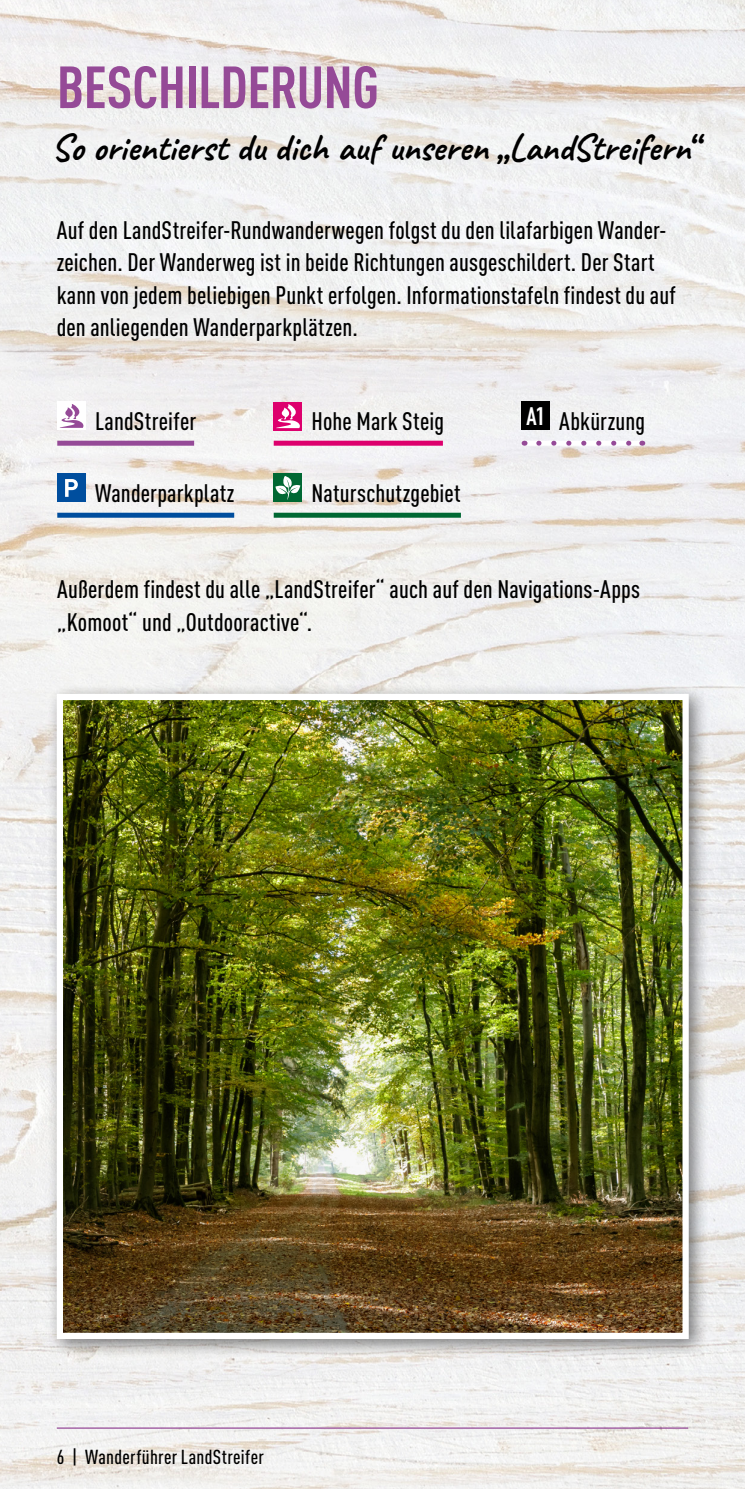
<style>
.page{position:relative;width:745px;height:1489px;background:#fff}
.page>*{position:absolute;margin:0;border:0;box-sizing:border-box;transform-origin:0 0}
.t1{font:700 58.5px "DIN Cond";letter-spacing:-.01em;color:#954a97}
.t2{font:700 37.5px "Caveat";letter-spacing:-.005em;color:#000}
.t3{font:500 25px/32.5px "DIN Cond";letter-spacing:.005em;color:#000}
.t4{font:500 20px "DIN Cond";letter-spacing:.015em;color:#000}
</style>
<div class="page">
<img style="left:0;top:0;width:744px;height:1488px">
<svg style="left:521px;top:440px;width:123px;height:5px"></svg>
<div style="left:521px;top:402px;width:28px;height:28px;background:#000"></div>
<svg style="left:538px;top:440px;width:96px;height:5px"></svg>
<div style="left:57px;top:474px;width:29px;height:28px;background:#004e9e"></div>
<svg style="left:65px;top:479px;width:13px;height:18px"></svg>
<div style="left:57px;top:512px;width:177px;height:5px;background:#004e9e"></div>
<div style="left:273px;top:474px;width:29px;height:28px;background:#006833"></div>
<svg style="left:275px;top:476px;width:25px;height:24px"></svg>
<div style="left:273px;top:512px;width:187px;height:5px;background:#006833"></div>
<svg style="left:273px;top:402px;width:29px;height:28px"></svg>
<svg style="left:276px;top:403px;width:25px;height:25px"></svg>
<div style="left:273px;top:440px;width:169px;height:5px;background:#dd006d"></div>
<div style="left:57px;top:402px;width:29px;height:28px;background:#fff"></div>
<svg style="left:59px;top:404px;width:25px;height:24px"></svg>
<div style="left:57px;top:440px;width:137px;height:5px;background:#954a97"></div>
<hr style="left:57px;top:1427px;width:630px;height:1px;background:#954a97">
<div style="left:47px;top:683px;width:661px;height:676px;background:#000;opacity:.5"></div>
<img style="left:64px;top:700px;width:617px;height:631px">
<div style="left:57px;top:693px;width:631px;height:645px;border:6px solid #fff"></div>
<h1 class="t1" style="left:57px;top:52px;width:323px">BESCHILDERUNG</h1>
<h2 class="t2" style="left:51px;top:124px;width:645px">So orientierst du dich auf unseren „LandStreifern“</h2>
<p class="t3" style="left:57px;top:213px;width:620px">Auf den LandStreifer-Rundwanderwegen folgst du den lilafarbigen Wander&shy;zeichen. Der Wanderweg ist in beide Richtungen ausgeschildert. Der Start kann von jedem beliebigen Punkt erfolgen. Informationstafeln findest du auf den anliegenden Wanderparkplätzen.</p>
<p class="t3" style="left:95px;top:404px;width:103px">LandStreifer</p>
<p class="t3" style="left:311px;top:404px;width:134px">Hohe Mark Steig</p>
<p class="t3" style="left:95px;top:476px;width:141px">Wanderparkplatz</p>
<p class="t3" style="left:311px;top:476px;width:151px">Naturschutzgebiet</p>
<p class="t3" style="left:526px;top:404px;width:120px"><sup>A1</sup> Abkürzung</p>
<p class="t3" style="left:57px;top:572px;width:584px">Außerdem findest du alle „LandStreifer“ auch auf den Navigations-Apps „Komoot“ und „Outdooractive“.</p>
<p class="t4" style="left:57px;top:1444px;width:208px">6 | Wanderführer LandStreifer</p>
</div>
